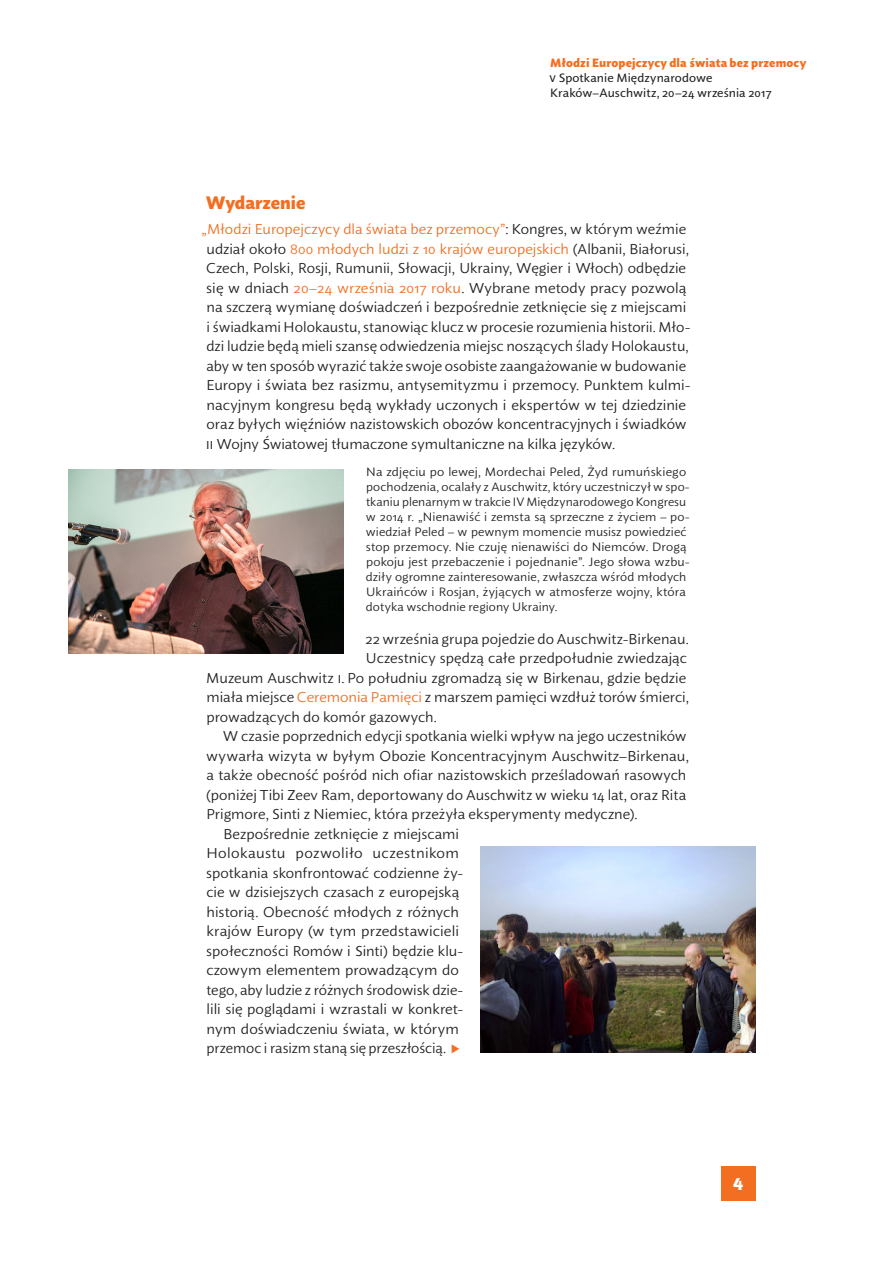
<style>
.page{position:relative;width:893px;height:1263px;background:#fff}
.page>*{position:absolute;margin:0;border:0;box-sizing:border-box;transform-origin:0 0}
.t1{font:900 18px "Lelum Sans";color:#f36e21}
.t2{font:900 18px "Lelum Sans";color:#fff}
.t3{font:14.25px/19.5px "Lelum Sans";color:#231f20}
.t4{font:14.25px "Lelum Sans";letter-spacing:.025em;color:#231f20}
.t5{font:12px/15px "Lelum Sans";letter-spacing:.01em;color:#231f20}
.t6{font:12px/15px "Lelum Sans";letter-spacing:.005em;color:#231f20}
.t7{font:900 12px "Lelum Sans";letter-spacing:.015em;color:#f36e21}
.s1{color:#f36e21}
</style>
<div class="page">
<div style="left:721px;top:1166px;width:35px;height:34px;background:#f36e21"></div>
<img style="left:69px;top:470px;width:274px;height:183px">
<img style="left:481px;top:846px;width:275px;height:206px">
<p class="t7" style="left:550px;top:53px;width:258px">Młodzi Europejczycy dla świata bez przemocy</p>
<p class="t6" style="left:549px;top:71px;width:223px">V Spotkanie Międzynarodowe<br>Kraków–Auschwitz, 20–24 września 2017</p>
<p class="t1" style="left:206px;top:188px;width:101px">Wydarzenie</p>
<p class="t3" style="left:206px;top:220px;width:486px;text-indent:-5px"><span class="s1">„Młodzi Europejczycy dla świata bez przemocy”</span>: Kongres, w którym weźmie udział około <span class="s1">800 młodych ludzi z 10 krajów europejskich</span> (Albanii, Białorusi, Czech, Polski, Rosji, Rumunii, Słowacji, Ukrainy, Węgier i Włoch) odbędzie się w dniach <span class="s1">20–24 września 2017 roku</span>. Wybrane metody pracy pozwolą na szczerą wymianę doświadczeń i bezpośrednie zetknięcie się z miejscami i świadkami Holokaustu, stanowiąc klucz w procesie rozumienia historii. Mło&shy;dzi ludzie będą mieli szansę odwiedzenia miejsc noszących ślady Holokaustu, aby w ten sposób wyrazić także swoje osobiste zaangażowanie w budowanie Europy i świata bez rasizmu, antysemityzmu i przemocy. Punktem kulmi&shy;nacyjnym kongresu będą wykłady uczonych i ekspertów w tej dziedzinie oraz byłych więźniów nazistowskich obozów koncentracyjnych i świadków II Wojny Światowej tłumaczone symultaniczne na kilka języków.</p>
<p class="t5" style="left:366px;top:465px;width:325px">Na zdjęciu po lewej, Mordechai Peled, Żyd rumuńskiego pochodzenia, ocalały z Auschwitz, który uczestniczył w spo&shy;tkaniu plenarnym w trakcie IV Międzynarodowego Kongresu w 2014 r. „Nienawiść i zemsta są sprzeczne z życiem – po&shy;wiedział Peled – w pewnym momencie musisz powiedzieć stop przemocy. Nie czuję nienawiści do Niemców. Drogą pokoju jest przebaczenie i pojednanie”. Jego słowa wzbu&shy;dziły ogromne zainteresowanie, zwłaszcza wśród młodych Ukraińców i Rosjan, żyjących w atmosferze wojny, która dotyka wschodnie regiony Ukrainy.</p>
<p class="t3" style="left:365px;top:629px;width:325px">22 września grupa pojedzie do Auschwitz-Birkenau.</p>
<p class="t3" style="left:366px;top:649px;width:323px">Uczestnicy spędzą całe przedpołudnie zwiedzając</p>
<p class="t3" style="left:206px;top:668px;width:481px">Muzeum Auschwitz I. Po południu zgromadzą się w Birkenau, gdzie będzie</p>
<p class="t3" style="left:207px;top:688px;width:484px">miała miejsce <span class="s1">Ceremonia Pamięci</span> z marszem pamięci wzdłuż torów śmierci,</p>
<p class="t3" style="left:207px;top:707px;width:232px">prowadzących do komór gazowych.</p>
<p class="t3" style="left:223px;top:727px;width:465px">W czasie poprzednich edycji spotkania wielki wpływ na jego uczestników</p>
<p class="t3" style="left:206px;top:746px;width:484px">wywarła wizyta w byłym Obozie Koncentracyjnym Auschwitz–Birkenau,</p>
<p class="t3" style="left:206px;top:766px;width:481px">a także obecność pośród nich ofiar nazistowskich prześladowań rasowych</p>
<p class="t3" style="left:206px;top:785px;width:482px">(poniżej Tibi Zeev Ram, deportowany do Auschwitz w wieku 14 lat, oraz Rita</p>
<p class="t3" style="left:206px;top:805px;width:433px">Prigmore, Sinti z Niemiec, która przeżyła eksperymenty medyczne).</p>
<p class="t3" style="left:223px;top:824px;width:237px">Bezpośrednie zetknięcie z miejscami</p>
<p class="t4" style="left:206px;top:843px;width:254px">Holokaustu pozwoliło uczestnikom</p>
<p class="t3" style="left:206px;top:863px;width:258px">spotkania skonfrontować codzienne ży-</p>
<p class="t3" style="left:206px;top:883px;width:254px">cie w dzisiejszych czasach z europejską</p>
<p class="t3" style="left:207px;top:902px;width:254px">historią. Obecność młodych z różnych</p>
<p class="t3" style="left:207px;top:922px;width:254px">krajów Europy (w tym przedstawicieli</p>
<p class="t3" style="left:206px;top:941px;width:258px">społeczności Romów i Sinti) będzie klu-</p>
<p class="t3" style="left:206px;top:961px;width:254px">czowym elementem prowadzącym do</p>
<p class="t3" style="left:206px;top:980px;width:258px">tego, aby ludzie z różnych środowisk dzie-</p>
<p class="t3" style="left:207px;top:1000px;width:258px">lili się poglądami i wzrastali w konkret-</p>
<p class="t3" style="left:207px;top:1019px;width:254px">nym doświadczeniu świata, w którym</p>
<p class="t3" style="left:207px;top:1039px;width:241px">przemoc i rasizm staną się przeszłością.</p>
<p class="t2" style="left:732px;top:1170px;width:13px">4</p>
</div>
